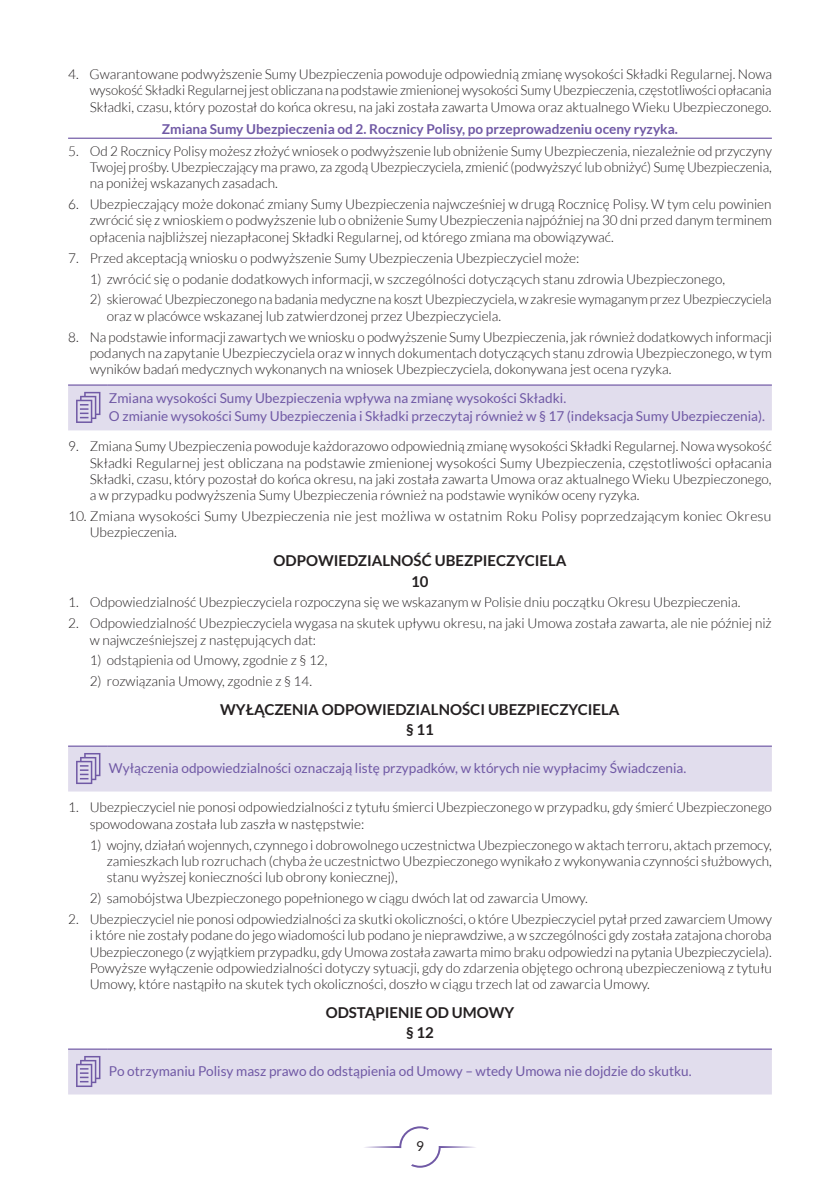
<style>
.page{position:relative;width:840px;height:1191px;background:#fff}
.page>*{position:absolute;margin:0;border:0;box-sizing:border-box;transform-origin:0 0}
.OW__ST____tekst_SKLE{font:700 15px "Lato";color:#231f20}
.OW__1_ponizej_tekstu{font:700 15px "Lato";color:#231f20}
._1{font:300 13.6px/16.4px "Lato";color:#231f20;text-align:justify}
.DO_OBJASNIEN_tekst_I{font:13.6px "Lato";color:#7059a5}
.Podkreslone_0_6_0_6{font:700 13.6px "Lato";color:#7059a5}
.t1{font:13.6px "Lato";color:#231f20}
</style>
<div class="page">
<svg style="left:364px;top:1126px;width:112px;height:41px"></svg>
<hr style="left:68px;top:138px;width:703px;height:1px;background:#7059a5">
<hr style="left:68px;top:384px;width:40px;height:2px;background:#7059a5">
<hr style="left:108px;top:384px;width:663px;height:2px;background:#7059a5">
<div style="left:68px;top:385px;width:703px;height:45px;background:#e1dded"></div>
<hr style="left:68px;top:745px;width:40px;height:1px;background:#7059a5">
<hr style="left:108px;top:745px;width:663px;height:1px;background:#7059a5">
<div style="left:68px;top:746px;width:703px;height:45px;background:#e1dded"></div>
<hr style="left:68px;top:1048px;width:40px;height:1px;background:#7059a5">
<hr style="left:108px;top:1048px;width:663px;height:1px;background:#7059a5">
<div style="left:68px;top:1049px;width:703px;height:45px;background:#e1dded"></div>
<p class="_1" style="left:90px;top:66px;width:683px;text-indent:-22px">4. Gwarantowane podwyższenie Sumy Ubezpieczenia powoduje odpowiednią zmianę wysokości Składki Regularnej. Nowa wysokość Składki Regularnej jest obliczana na podstawie zmienionej wysokości Sumy Ubezpieczenia, częstotliwości opłacania Składki, czasu, który pozostał do końca okresu, na jaki została zawarta Umowa oraz aktualnego Wieku Ubezpieczonego.</p>
<p class="Podkreslone_0_6_0_6" style="left:162px;top:121px;width:517px">Zmiana Sumy Ubezpieczenia od 2. Rocznicy Polisy, po przeprowadzeniu oceny ryzyka.</p>
<p class="_1" style="left:90px;top:143px;width:683px;text-indent:-22px">5. Od 2 Rocznicy Polisy możesz złożyć wniosek o podwyższenie lub obniżenie Sumy Ubezpieczenia, niezależnie od przyczyny Twojej prośby. Ubezpieczający ma prawo, za zgodą Ubezpieczyciela, zmienić (podwyższyć lub obniżyć) Sumę Ubezpieczenia, na poniżej wskazanych zasadach.</p>
<p class="_1" style="left:90px;top:196px;width:683px;text-indent:-22px">6. Ubezpieczający może dokonać zmiany Sumy Ubezpieczenia najwcześniej w drugą Rocznicę Polisy. W tym celu powinien zwrócić się z wnioskiem o podwyższenie lub o obniżenie Sumy Ubezpieczenia najpóźniej na 30 dni przed danym terminem opłacenia najbliższej niezapłaconej Składki Regularnej, od którego zmiana ma obowiązywać.</p>
<p class="_1" style="left:68px;top:250px;width:512px">7. Przed akceptacją wniosku o podwyższenie Sumy Ubezpieczenia Ubezpieczyciel może:</p>
<p class="_1" style="left:90px;top:270px;width:636px">1) zwrócić się o podanie dodatkowych informacji, w szczególności dotyczących stanu zdrowia Ubezpieczonego,</p>
<p class="_1" style="left:107px;top:291px;width:666px;text-indent:-17px">2) skierować Ubezpieczonego na badania medyczne na koszt Ubezpieczyciela, w zakresie wymaganym przez Ubezpieczyciela oraz w placówce wskazanej lub zatwierdzonej przez Ubezpieczyciela.</p>
<p class="_1" style="left:90px;top:328px;width:683px;text-indent:-22px">8. Na podstawie informacji zawartych we wniosku o podwyższenie Sumy Ubezpieczenia, jak również dodatkowych informacji podanych na zapytanie Ubezpieczyciela oraz w innych dokumentach dotyczących stanu zdrowia Ubezpieczonego, w tym wyników badań medycznych wykonanych na wniosek Ubezpieczyciela, dokonywana jest ocena ryzyka.</p>
<p class="DO_OBJASNIEN_tekst_I" style="left:109px;top:390px;width:458px">Zmiana wysokości Sumy Ubezpieczenia wpływa na zmianę wysokości Składki.</p>
<p class="DO_OBJASNIEN_tekst_I" style="left:109px;top:409px;width:657px">O zmianie wysokości Sumy Ubezpieczenia i Składki przeczytaj również w § 17 (indeksacja Sumy Ubezpieczenia).</p>
<p class="_1" style="left:90px;top:438px;width:683px;text-indent:-22px">9. Zmiana Sumy Ubezpieczenia powoduje każdorazowo odpowiednią zmianę wysokości Składki Regularnej. Nowa wysokość Składki Regularnej jest obliczana na podstawie zmienionej wysokości Sumy Ubezpieczenia, częstotliwości opłacania Składki, czasu, który pozostał do końca okresu, na jaki została zawarta Umowa oraz aktualnego Wieku Ubezpieczonego, a w przypadku podwyższenia Sumy Ubezpieczenia również na podstawie wyników oceny ryzyka.</p>
<p class="_1" style="left:90px;top:508px;width:682px;text-indent:-22px">10. Zmiana wysokości Sumy Ubezpieczenia nie jest możliwa w ostatnim Roku Polisy poprzedzającym koniec Okresu<br>Ubezpieczenia.</p>
<p class="OW__ST____tekst_SKLE" style="left:273px;top:552px;width:294px">ODPOWIEDZIALNOŚĆ UBEZPIECZYCIELA</p>
<p class="OW__1_ponizej_tekstu" style="left:411px;top:572px;width:19px">10</p>
<p class="_1" style="left:68px;top:594px;width:673px">1. Odpowiedzialność Ubezpieczyciela rozpoczyna się we wskazanym w Polisie dniu początku Okresu Ubezpieczenia.</p>
<p class="_1" style="left:90px;top:615px;width:683px;text-indent:-22px">2. Odpowiedzialność Ubezpieczyciela wygasa na skutek upływu okresu, na jaki Umowa została zawarta, ale nie później niż w najwcześniejszej z następujących dat:</p>
<p class="_1" style="left:90px;top:652px;width:239px">1) odstąpienia od Umowy, zgodnie z § 12,</p>
<p class="_1" style="left:90px;top:673px;width:224px">2) rozwiązania Umowy, zgodnie z § 14.</p>
<p class="OW__ST____tekst_SKLE" style="left:220px;top:701px;width:400px">WYŁĄCZENIA ODPOWIEDZIALNOŚCI UBEZPIECZYCIELA</p>
<p class="OW__1_ponizej_tekstu" style="left:406px;top:721px;width:29px">§ 11</p>
<p class="DO_OBJASNIEN_tekst_I" style="left:109px;top:760px;width:578px">Wyłączenia odpowiedzialności oznaczają listę przypadków, w których nie wypłacimy Świadczenia.</p>
<p class="_1" style="left:90px;top:799px;width:683px;text-indent:-22px">1. Ubezpieczyciel nie ponosi odpowiedzialności z tytułu śmierci Ubezpieczonego w przypadku, gdy śmierć Ubezpieczonego spowodowana została lub zaszła w następstwie:</p>
<p class="_1" style="left:107px;top:836px;width:666px;text-indent:-17px">1) wojny, działań wojennych, czynnego i dobrowolnego uczestnictwa Ubezpieczonego w aktach terroru, aktach przemocy, zamieszkach lub rozruchach (chyba że uczestnictwo Ubezpieczonego wynikało z wykonywania czynności służbowych, stanu wyższej konieczności lub obrony koniecznej),</p>
<p class="_1" style="left:90px;top:890px;width:499px">2) samobójstwa Ubezpieczonego popełnionego w ciągu dwóch lat od zawarcia Umowy.</p>
<p class="_1" style="left:90px;top:911px;width:683px;text-indent:-22px">2. Ubezpieczyciel nie ponosi odpowiedzialności za skutki okoliczności, o które Ubezpieczyciel pytał przed zawarciem Umowy i które nie zostały podane do jego wiadomości lub podano je nieprawdziwe, a w szczególności gdy została zatajona choroba Ubezpieczonego (z wyjątkiem przypadku, gdy Umowa została zawarta mimo braku odpowiedzi na pytania Ubezpieczyciela).<br>Powyższe wyłączenie odpowiedzialności dotyczy sytuacji, gdy do zdarzenia objętego ochroną ubezpieczeniową z tytułu Umowy, które nastąpiło na skutek tych okoliczności, doszło w ciągu trzech lat od zawarcia Umowy.</p>
<p class="OW__ST____tekst_SKLE" style="left:325px;top:1004px;width:190px">ODSTĄPIENIE OD UMOWY</p>
<p class="OW__1_ponizej_tekstu" style="left:406px;top:1024px;width:29px">§ 12</p>
<p class="DO_OBJASNIEN_tekst_I" style="left:109px;top:1063px;width:584px">Po otrzymaniu Polisy masz prawo do odstąpienia od Umowy – wtedy Umowa nie dojdzie do skutku.</p>
<p class="t1" style="left:416px;top:1138px;width:9px">9</p>
</div>
